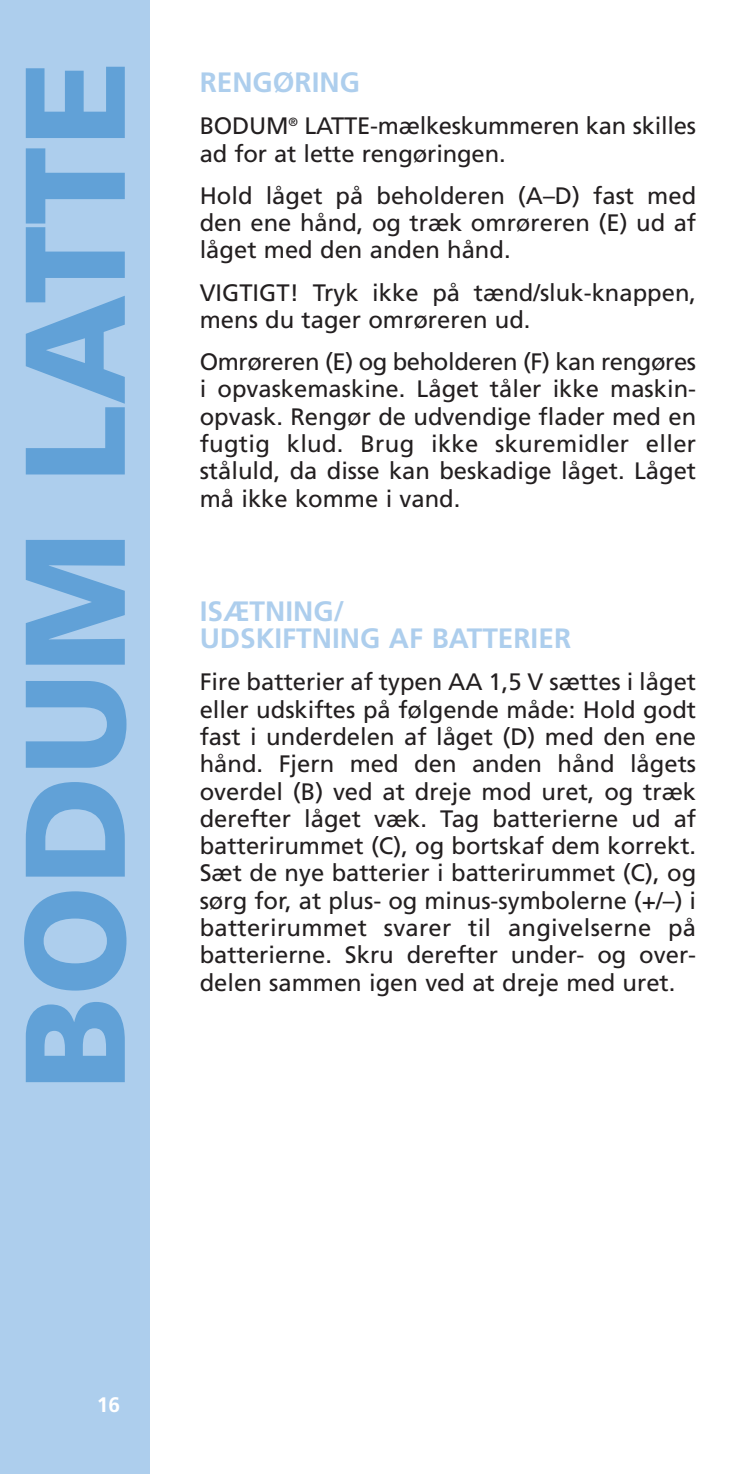
<style>
.page{position:relative;width:747px;height:1474px;background:#fff}
.page>*{position:absolute;margin:0;border:0;box-sizing:border-box;transform-origin:0 0}
.t1{font:900 141.75px "Frutiger";color:#61a1d7}
.t2{font:700 28px/27.3px "Frutiger";color:#adceed}
.t3{font:23.8px/27.3px "Frutiger";color:#231f20;text-align:justify}
.t4{font:700 21px "Frutiger";color:#fff}
</style>
<div class="page">
<div style="left:0;top:0;width:150px;height:1474px;background:#adceed"></div>
<h1 class="t1" style="left:21px;top:1090px;width:1032px;rotate:-90deg">BODUM LATTE</h1>
<p class="t2" style="left:200px;top:71px;width:162px">RENGØRING</p>
<p class="t3" style="left:200px;top:114px;width:498px">BODUM<sup>®</sup> LATTE-mælkeskummeren kan skilles ad for at lette rengøringen.</p>
<p class="t3" style="left:200px;top:184px;width:498px">Hold låget på beholderen (A–D) fast med den ene hånd, og træk omrøreren (E) ud af låget med den anden hånd.</p>
<p class="t3" style="left:200px;top:280px;width:498px">VIGTIGT! Tryk ikke på tænd/sluk-knappen, mens du tager omrøreren ud.</p>
<p class="t3" style="left:200px;top:350px;width:498px">Omrøreren (E) og beholderen (F) kan rengøres i opvaskemaskine. Låget tåler ikke maskin&shy;opvask. Rengør de udvendige flader med en fugtig klud. Brug ikke skuremidler eller ståluld, da disse kan beskadige låget. Låget må ikke komme i vand.</p>
<p class="t2" style="left:200px;top:600px;width:373px">ISÆTNING/<br>UDSKIFTNING AF BATTERIER</p>
<p class="t3" style="left:200px;top:670px;width:498px">Fire batterier af typen AA 1,5 V sættes i låget eller udskiftes på følgende måde: Hold godt fast i underdelen af låget (D) med den ene hånd. Fjern med den anden hånd lågets overdel (B) ved at dreje mod uret, og træk derefter låget væk. Tag batterierne ud af batterirummet (C), og bortskaf dem korrekt.<br>Sæt de nye batterier i batterirummet (C), og sørg for, at plus- og minus-symbolerne (+/–) i batterirummet svarer til angivelserne på batterierne. Skru derefter under- og over&shy;delen sammen igen ved at dreje med uret.</p>
<p class="t4" style="left:97px;top:1395px;width:25px">16</p>
</div>
